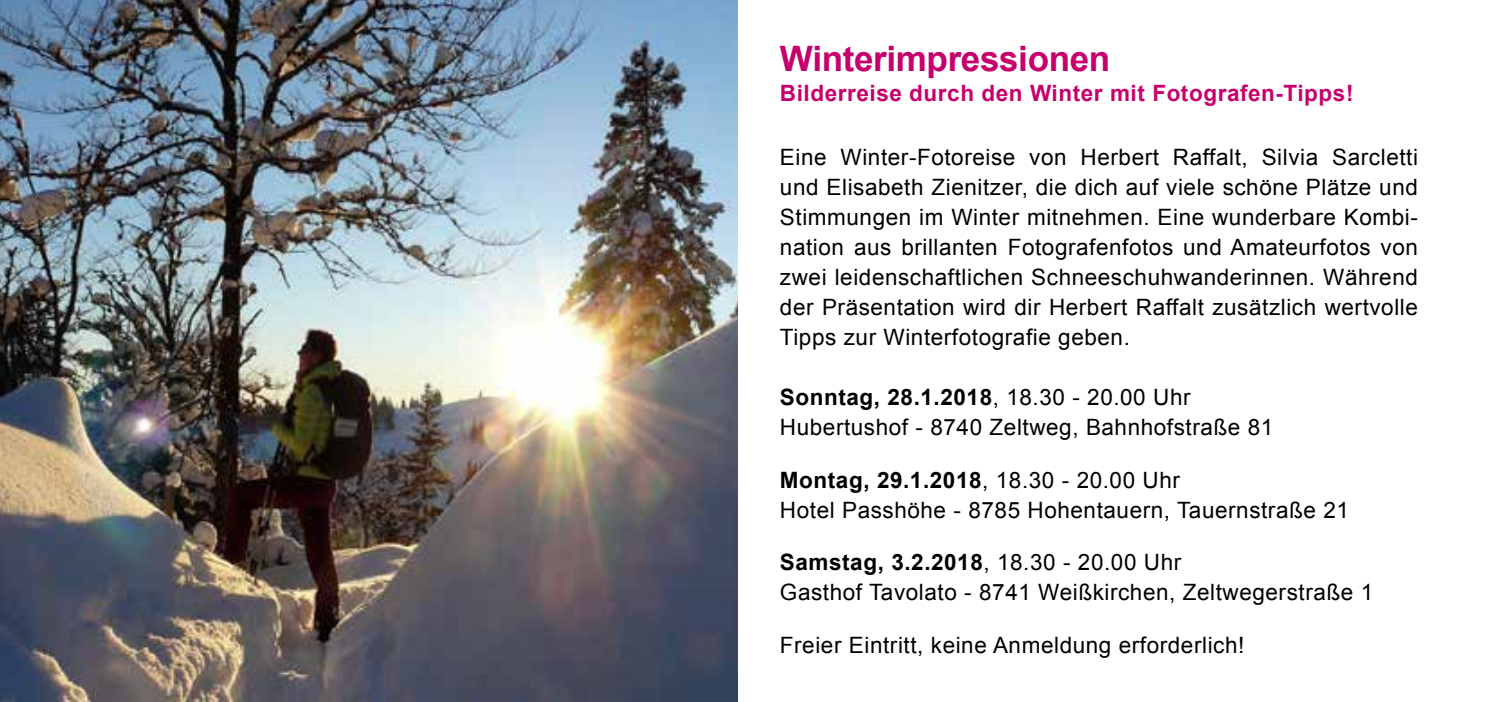
<style>
.page{position:relative;width:1489px;height:702px;background:#fff}
.page>*{position:absolute;margin:0;border:0;box-sizing:border-box;transform-origin:0 0}
.t1{font:700 35px "Arial";letter-spacing:-.01em;color:#c6006d}
.t2{font:22.5px/30px "Arial";letter-spacing:.025em;color:#000}
.t3{font:700 22.5px "Arial";letter-spacing:.025em;color:#c6006d}
.s1{font-weight:700}
</style>
<div class="page">
<img style="left:0;top:0;width:737px;height:702px">
<h1 class="t1" style="left:780px;top:34px;width:332px">Winterimpressionen</h1>
<p class="t3" style="left:780px;top:77px;width:575px">Bilderreise durch den Winter mit Fotografen-Tipps!</p>
<p class="t2" style="left:780px;top:142px;width:639px;text-align:justify">Eine Winter-Fotoreise von Herbert Raffalt, Silvia Sarcletti und Elisabeth Zienitzer, die dich auf viele schöne Plätze und Stimmungen im Winter mitnehmen. Eine wunderbare Kombi&shy;nation aus brillanten Fotografenfotos und Amateurfotos von zwei leidenschaftlichen Schneeschuhwanderinnen. Während der Präsentation wird dir Herbert Raffalt zusätzlich wertvolle Tipps zur Winterfotografie geben.</p>
<p class="t2" style="left:780px;top:382px;width:495px"><span class="s1">Sonntag, 28.1.2018</span>, 18.30 - 20.00 Uhr<br>Hubertushof - 8740 Zeltweg, Bahnhofstraße 81</p>
<p class="t2" style="left:780px;top:465px;width:570px"><span class="s1">Montag, 29.1.2018</span>, 18.30 - 20.00 Uhr<br>Hotel Passhöhe - 8785 Hohentauern, Tauernstraße 21</p>
<p class="t2" style="left:780px;top:547px;width:594px"><span class="s1">Samstag, 3.2.2018</span>, 18.30 - 20.00 Uhr<br>Gasthof Tavolato - 8741 Weißkirchen, Zeltwegerstraße 1</p>
<p class="t2" style="left:780px;top:630px;width:466px">Freier Eintritt, keine Anmeldung erforderlich!</p>
</div>
